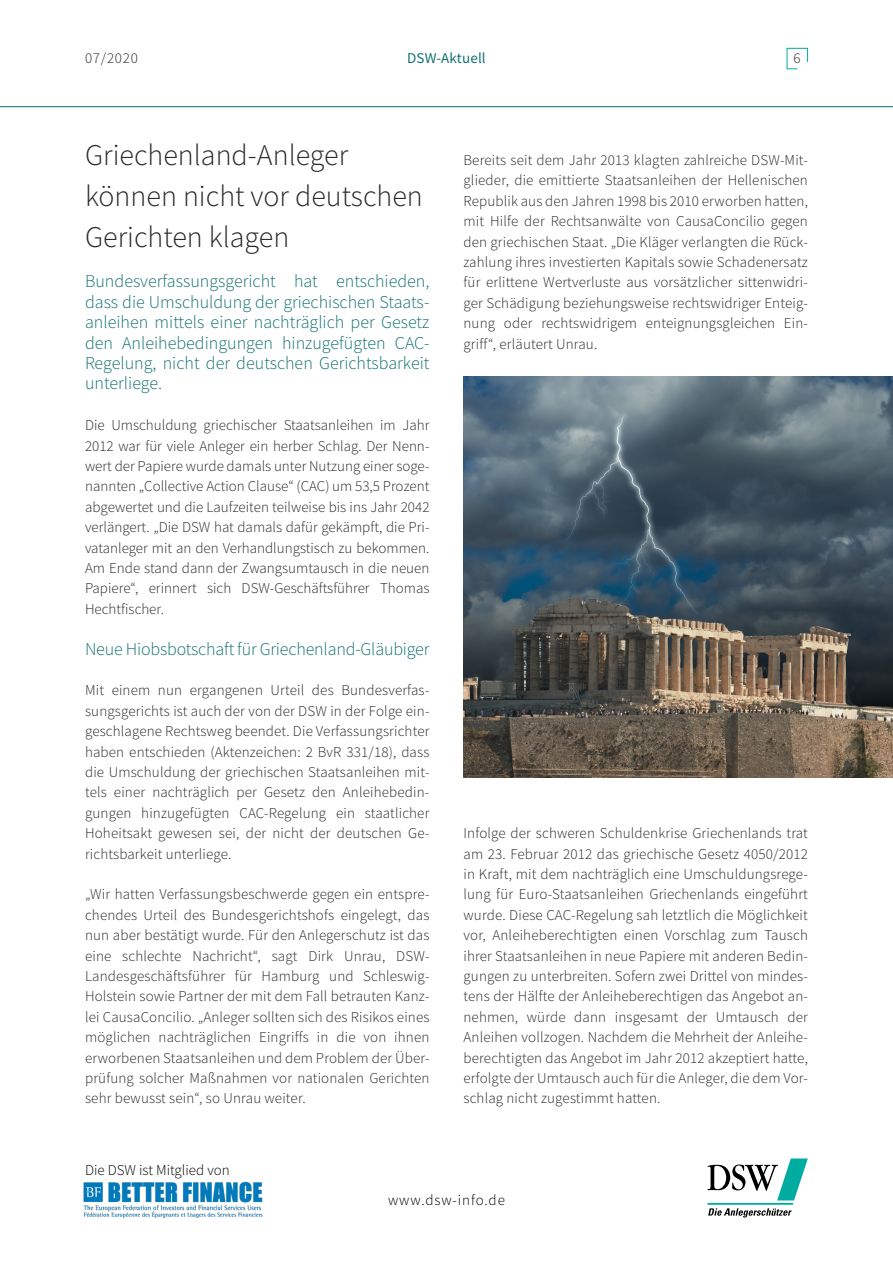
<style>
.page{position:relative;width:893px;height:1263px;background:#fff}
.page>*{position:absolute;margin:0;border:0;box-sizing:border-box;transform-origin:0 0}
.Fließtext_DSW_Newsle{font:300 30px/40.8px "Source Sans Pro";color:#282827}
.Fließtext_DSW_Newsle-2{font:300 18px/20.4px "Source Sans Pro";letter-spacing:-.01em;color:#137270;text-align:justify}
.Fließtext_DSW_Newsle-3{font:300 15px/20.4px "Source Sans Pro";letter-spacing:.01em;color:#282827;text-align:justify}
.t1{font:300 15px "Source Sans Pro";color:#000}
.t2{font:300 15px "Source Sans Pro";letter-spacing:.06em;color:#000}
.t3{font:15px "Source Sans Pro";letter-spacing:.01em;color:#137270}
</style>
<div class="page">
<svg style="left:707px;top:1158px;width:101px;height:59px"></svg>
<svg style="left:786px;top:48px;width:22px;height:22px"></svg>
<hr style="left:0;top:106px;width:893px;height:1px;background:#076b69">
<img style="left:83px;top:1182px;width:180px;height:36px">
<img style="left:463px;top:376px;width:430px;height:401px">
<p class="Fließtext_DSW_Newsle-3" style="left:85px;top:48px;width:54px">07/2020</p>
<p class="t3" style="left:407px;top:48px;width:80px">DSW-Aktuell</p>
<p class="Fließtext_DSW_Newsle-3" style="left:794px;top:48px;width:9px">6</p>
<p class="Fließtext_DSW_Newsle" style="left:85px;top:135px;width:339px">Griechenland-Anleger können nicht vor deutschen<br>Gerichten klagen</p>
<p class="Fließtext_DSW_Newsle-2" style="left:85px;top:271px;width:346px">Bundesverfassungsgericht hat entschieden, dass die Umschuldung der griechischen Staats&shy;anleihen mittels einer nachträglich per Gesetz den Anleihebedingungen hinzugefügten CAC-Regelung, nicht der deutschen Gerichtsbarkeit unterliege.</p>
<p class="Fließtext_DSW_Newsle-3" style="left:85px;top:415px;width:346px">Die Umschuldung griechischer Staatsanleihen im Jahr 2012 war für viele Anleger ein herber Schlag. Der Nenn&shy;wert der Papiere wurde damals unter Nutzung einer soge&shy;nannten „Collective Action Clause“ (CAC) um 53,5 Prozent abgewertet und die Laufzeiten teilweise bis ins Jahr 2042 verlängert. „Die DSW hat damals dafür gekämpft, die Pri&shy;vatanleger mit an den Verhandlungstisch zu bekommen.<br>Am Ende stand dann der Zwangsumtausch in die neuen Papiere“, erinnert sich DSW-Geschäftsführer Thomas Hechtfischer.</p>
<p class="Fließtext_DSW_Newsle-2" style="left:85px;top:638px;width:346px">Neue Hiobsbotschaft für Griechenland-Gläubiger</p>
<p class="Fließtext_DSW_Newsle-3" style="left:85px;top:680px;width:346px">Mit einem nun ergangenen Urteil des Bundesverfas&shy;sungsgerichts ist auch der von der DSW in der Folge ein&shy;geschlagene Rechtsweg beendet. Die Verfassungsrichter haben entschieden (Aktenzeichen: 2 BvR 331/18), dass die Umschuldung der griechischen Staatsanleihen mit&shy;tels einer nachträglich per Gesetz den Anleihebedin&shy;gungen hinzugefügten CAC-Regelung ein staatlicher Hoheitsakt gewesen sei, der nicht der deutschen Ge&shy;richtsbarkeit unterliege.</p>
<p class="Fließtext_DSW_Newsle-3" style="left:85px;top:884px;width:346px">„Wir hatten Verfassungsbeschwerde gegen ein entspre&shy;chendes Urteil des Bundesgerichtshofs eingelegt, das nun aber bestätigt wurde. Für den Anlegerschutz ist das eine schlechte Nachricht“, sagt Dirk Unrau, DSW-Landesgeschäftsführer für Hamburg und Schleswig-Holstein sowie Partner der mit dem Fall betrauten Kanz&shy;lei CausaConcilio. „Anleger sollten sich des Risikos eines möglichen nachträglichen Eingriffs in die von ihnen erworbenen Staatsanleihen und dem Problem der Über&shy;prüfung solcher Maßnahmen vor nationalen Gerichten sehr bewusst sein“, so Unrau weiter.</p>
<p class="t1" style="left:85px;top:1161px;width:146px">Die DSW ist Mitglied von</p>
<p class="Fließtext_DSW_Newsle-3" style="left:463px;top:150px;width:346px">Bereits seit dem Jahr 2013 klagten zahlreiche DSW-Mit&shy;glieder, die emittierte Staatsanleihen der Hellenischen Republik aus den Jahren 1998 bis 2010 erworben hatten, mit Hilfe der Rechtsanwälte von CausaConcilio gegen den griechischen Staat. „Die Kläger verlangten die Rück&shy;zahlung ihres investierten Kapitals sowie Schadenersatz für erlittene Wertverluste aus vorsätzlicher sittenwidri&shy;ger Schädigung beziehungsweise rechtswidriger Enteig&shy;nung oder rechtswidrigem enteignungsgleichen Ein&shy;griff“, erläutert Unrau.</p>
<p class="Fließtext_DSW_Newsle-3" style="left:463px;top:823px;width:346px">Infolge der schweren Schuldenkrise Griechenlands trat am 23. Februar 2012 das griechische Gesetz 4050/2012 in Kraft, mit dem nachträglich eine Umschuldungsrege&shy;lung für Euro-Staatsanleihen Griechenlands eingeführt wurde. Diese CAC-Regelung sah letztlich die Möglichkeit vor, Anleiheberechtigten einen Vorschlag zum Tausch ihrer Staatsanleihen in neue Papiere mit anderen Bedin&shy;gungen zu unterbreiten. Sofern zwei Drittel von mindes&shy;tens der Hälfte der Anleiheberechtigen das Angebot an&shy;nehmen, würde dann insgesamt der Umtausch der Anleihen vollzogen. Nachdem die Mehrheit der Anleihe&shy;berechtigten das Angebot im Jahr 2012 akzeptiert hatte, erfolgte der Umtausch auch für die Anleger, die dem Vor&shy;schlag nicht zugestimmt hatten.</p>
<p class="t2" style="left:388px;top:1191px;width:118px">www.dsw-info.de</p>
</div>
